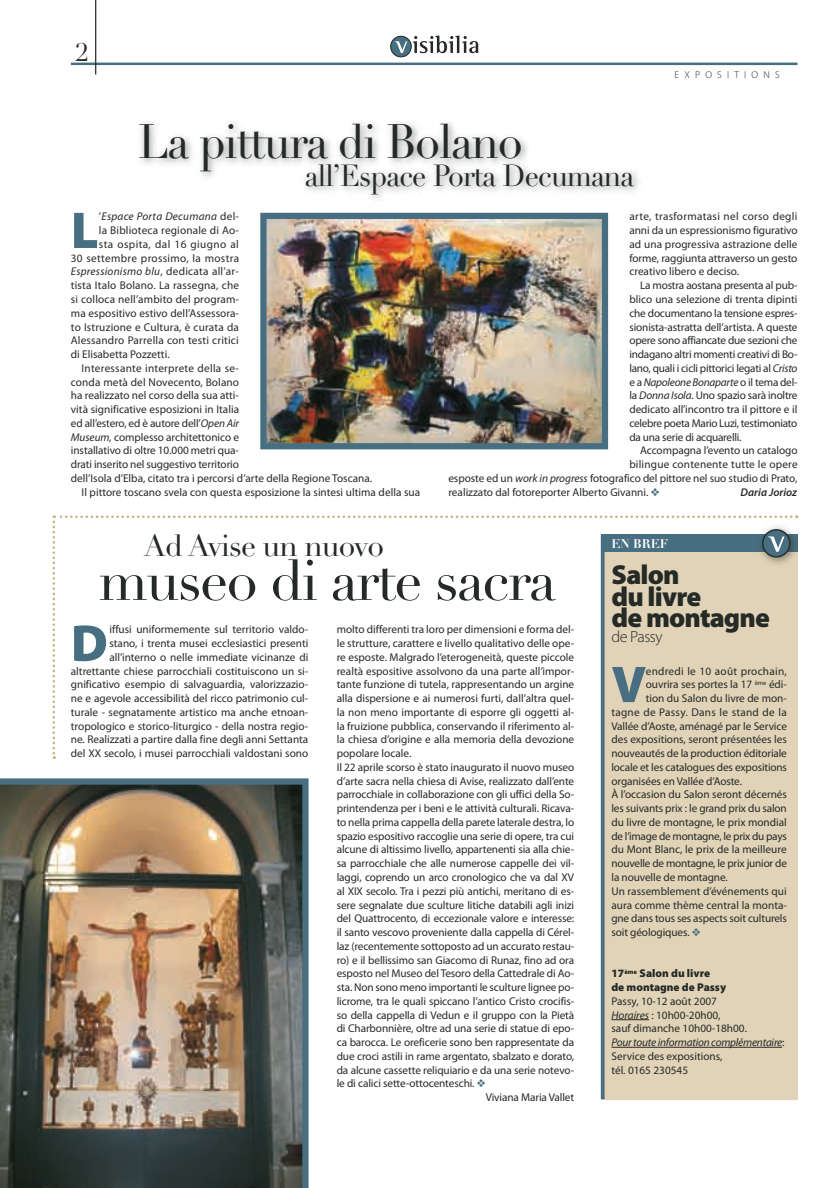
<style>
.page{position:relative;width:833px;height:1188px;background:#fff}
.page>*{position:absolute;margin:0;border:0;box-sizing:border-box;transform-origin:0 0}
.Normale{font:56.25px "Didot LT Std";letter-spacing:-.03em;color:#252a27}
.t1{font:900 52px "Myriad Pro";color:#486f81}
.Normale-2{font:47.5px "Didot LT Std";letter-spacing:-.03em;color:#252a27;scale:.95 1}
.Normale-3{font:30px "Didot LT Std";letter-spacing:-.03em;color:#252a27;scale:.95 1}
.Normale-4{font:30px "Didot LT Std";letter-spacing:-.03em;color:#252a27}
.Normale-5{font:900 27.5px "Myriad Pro";letter-spacing:-.03em;color:#252a27}
.Normale-6{font:25px "Didot LT Std";color:#252a27}
.Normale-7{font:300 16.25px "Myriad Pro";color:#252a27}
.t2{font:700 12.5px "Didot LT Std";color:#fff}
.Normale-8{font:11.25px/13.8px "Myriad Pro";color:#252a27;text-align:justify}
.Normale-9{font:italic 11.25px "Myriad Pro";letter-spacing:.02em;color:#252a27}
.Normale-10{font:italic 11.25px "Myriad Pro";letter-spacing:-.02em;color:#252a27}
.Normale-11{font:900 11.25px "Myriad Pro";color:#252a27}
.Normale-12{font:11.25px "Myriad Pro";letter-spacing:.03em;color:#252a27}
.Normale-13{font:11.25px "Myriad Pro";letter-spacing:.025em;color:#252a27}
.Normale-14{font:11.25px "Myriad Pro";letter-spacing:.02em;color:#252a27}
.Normale-15{font:11.25px "Myriad Pro";letter-spacing:.035em;color:#252a27}
.Normale-16{font:italic 600 11.25px "Myriad Pro";color:#252a27}
.t3{font:300 10px "Myriad Pro";letter-spacing:.52em;color:#252a27}
.s1{font-style:normal}
.s2{font-style:italic}
.s3{color:#486f81}
</style>
<div class="page">
<hr style="left:71px;top:63px;width:726px;height:2px;background:#486f81">
<svg style="left:391px;top:36px;width:20px;height:21px"></svg>
<div style="left:390px;top:36px;width:22px;height:21px;border:1px solid #252a27;border-radius:50%"></div>
<svg style="left:395px;top:35px;width:83px;height:18px"></svg>
<hr style="left:95px;top:0;width:1px;height:74px;background:#252a27">
<div style="left:134px;top:117px;width:509px;height:88px;background:#252a27;opacity:.55"></div>
<img style="left:267px;top:220px;width:334px;height:222px">
<div style="left:260px;top:213px;width:348px;height:236px;border:6px solid #486f81"></div>
<div style="left:602px;top:549px;width:195px;height:549px;background:#e1d3b8"></div>
<hr style="left:601px;top:534px;width:3px;height:564px;background:#486f81">
<hr style="left:611px;top:1019px;width:38px;height:1px;background:#252a27">
<hr style="left:611px;top:1046px;width:171px;height:1px;background:#252a27">
<div style="left:756px;top:522px;width:45px;height:45px;background:#252a27;opacity:.55"></div>
<svg style="left:53px;top:515px;width:744px;height:243px"></svg>
<img style="left:0;top:778px;width:308px;height:409px">
<p class="Normale-6" style="left:76px;top:37px;width:15px">2</p>
<p class="Normale-2" style="left:138px;top:114px;width:406px">La pittura di Bolano</p>
<p class="Normale-3" style="left:305px;top:158px;width:348px">all’Espace Porta Decumana</p>
<p class="t3" style="left:674px;top:69px;width:107px">EXPOSITIONS</p>
<p class="t1" style="left:71px;top:196px;width:29px">L</p>
<p class="Normale-9" style="left:99px;top:210px;width:142px"><span class="s1">’</span>Espace Porta Decumana <span class="s1">del-</span></p>
<p class="Normale-8" style="left:99px;top:223px;width:142px">la Biblioteca regionale di Ao-</p>
<p class="Normale-15" style="left:99px;top:237px;width:142px">sta ospita, dal 16 giugno al</p>
<p class="Normale-12" style="left:71px;top:251px;width:170px">30 settembre prossimo, la mostra</p>
<p class="Normale-9" style="left:71px;top:265px;width:170px">Espressionismo blu<span class="s1">, dedicata all’ar-</span></p>
<p class="Normale-8" style="left:71px;top:278px;width:170px">tista Italo Bolano. La rassegna, che</p>
<p class="Normale-8" style="left:71px;top:292px;width:170px">si colloca nell’ambito del program-</p>
<p class="Normale-8" style="left:71px;top:306px;width:170px">ma espositivo estivo dell’Assessora-</p>
<p class="Normale-8" style="left:71px;top:319px;width:170px">to Istruzione e Cultura, è curata da</p>
<p class="Normale-8" style="left:71px;top:333px;width:169px">Alessandro Parrella con testi critici</p>
<p class="Normale-8" style="left:71px;top:347px;width:100px">di Elisabetta Pozzetti.</p>
<p class="Normale-8" style="left:71px;top:361px;width:303px;text-align:left;text-indent:11px">Interessante interprete della se-<br>conda metà del Novecento, Bolano<br>ha realizzato nel corso della sua atti-<br>vità significative esposizioni in Italia<br>ed all’estero, ed è autore dell’<span class="s2">Open Air<br>Museum,</span> complesso architettonico e<br>installativo di oltre 10.000 metri qua-<br>drati inserito nel suggestivo territorio<br>dell’Isola d’Elba, citato tra i percorsi d’arte della Regione Toscana.</p>
<p class="Normale-8" style="left:81px;top:484px;width:340px">Il pittore toscano svela con questa esposizione la sintesi ultima della sua</p>
<p class="Normale-8" style="left:629px;top:209px;width:170px">arte, trasformatasi nel corso degli anni da un espressionismo figurativo ad una progressiva astrazione delle forme, raggiunta attraverso un gesto creativo libero e deciso.</p>
<p class="Normale-8" style="left:629px;top:278px;width:170px;text-indent:11px">La mostra aostana presenta al pub&shy;blico una selezione di trenta dipinti che documentano la tensione espres&shy;sionista-astratta dell’artista. A queste opere sono affiancate due sezioni che indagano altri momenti creativi di Bo&shy;lano, quali i cicli pittorici legati al <span class="s2">Cristo </span>e a <span class="s2">Napoleone Bonaparte</span> o il tema del&shy;la <span class="s2">Donna Isola</span>. Uno spazio sarà inoltre dedicato all’incontro tra il pittore e il celebre poeta Mario Luzi, testimoniato da una serie di acquarelli.</p>
<p class="Normale-8" style="left:640px;top:443px;width:159px">Accompagna l’evento un catalogo</p>
<p class="Normale-8" style="left:629px;top:457px;width:170px">bilingue contenente tutte le opere</p>
<p class="Normale-8" style="left:448px;top:471px;width:350px">esposte ed un <span class="s2">work in progress</span> fotografico del pittore nel suo studio di Prato,</p>
<p class="Normale-8" style="left:448px;top:484px;width:213px">realizzato dal fotoreporter Alberto Givanni. <span class="s3">❖</span></p>
<p class="Normale-16" style="left:740px;top:484px;width:58px">Daria Jorioz</p>
<p class="Normale-4" style="left:144px;top:527px;width:242px">Ad Avise un nuovo</p>
<p class="Normale" style="left:99px;top:546px;width:459px">museo di arte sacra</p>
<p class="Normale-8" style="left:71px;top:622px;width:239px;text-align:right">iffusi uniformemente sul territorio valdo-<br>stano, i trenta musei ecclesiastici presenti all’interno o nelle immediate vicinanze di altrettante chiese parrocchiali costituiscono un si&shy;gnificativo esempio di salvaguardia, valorizzazio&shy;ne e agevole accessibilità del ricco patrimonio cul&shy;turale - segnatamente artistico ma anche etnoan&shy;tropologico e storico-liturgico - della nostra regio&shy;ne. Realizzati a partire dalla fine degli anni Settanta del XX secolo, i musei parrocchiali valdostani sono</p>
<p class="Normale-8" style="left:337px;top:622px;width:239px">molto differenti tra loro per dimensioni e forma del&shy;le strutture, carattere e livello qualitativo delle ope&shy;re esposte. Malgrado l’eterogeneità, queste piccole realtà espositive assolvono da una parte all’impor&shy;tante funzione di tutela, rappresentando un argine alla dispersione e ai numerosi furti, dall’altra quel&shy;la non meno importante di esporre gli oggetti al&shy;la fruizione pubblica, conservando il riferimento al&shy;la chiesa d’origine e alla memoria della devozione popolare locale.</p>
<p class="Normale-8" style="left:337px;top:759px;width:239px">Il 22 aprile scorso è stato inaugurato il nuovo museo d’arte sacra nella chiesa di Avise, realizzato dall’ente parrocchiale in collaborazione con gli uffici della So&shy;printendenza per i beni e le attività culturali. Ricava&shy;to nella prima cappella della parete laterale destra, lo spazio espositivo raccoglie una serie di opere, tra cui alcune di altissimo livello, appartenenti sia alla chie&shy;sa parrocchiale che alle numerose cappelle dei vil&shy;laggi, coprendo un arco cronologico che va dal XV al XIX secolo. Tra i pezzi più antichi, meritano di es&shy;sere segnalate due sculture litiche databili agli inizi del Quattrocento, di eccezionale valore e interesse: il santo vescovo proveniente dalla cappella di Cérel&shy;laz (recentemente sottoposto ad un accurato restau&shy;ro) e il bellissimo san Giacomo di Runaz, fino ad ora esposto nel Museo del Tesoro della Cattedrale di Ao&shy;sta. Non sono meno importanti le sculture lignee po&shy;licrome, tra le quali spiccano l’antico Cristo crocifis&shy;so della cappella di Vedun e il gruppo con la Pietà di Charbonnière, oltre ad una serie di statue di epo&shy;ca barocca. Le oreficerie sono ben rappresentate da due croci astili in rame argentato, sbalzato e dorato, da alcune cassette reliquiario e da una serie notevo&shy;le di calici sette-ottocenteschi. <span class="s3">❖</span></p>
<p class="Normale-8" style="left:486px;top:1089px;width:90px">Viviana Maria Vallet</p>
<p class="t1" style="left:71px;top:608px;width:38px">D</p>
<p class="t2" style="left:611px;top:535px;width:58px">EN BREF</p>
<p class="Normale-5" style="left:611px;top:556px;width:70px">Salon</p>
<p class="Normale-5" style="left:611px;top:577px;width:91px">du livre</p>
<p class="Normale-5" style="left:611px;top:599px;width:160px">de montagne</p>
<p class="Normale-7" style="left:611px;top:626px;width:53px">DE PASSY</p>
<p class="t1" style="left:611px;top:649px;width:36px">V</p>
<p class="Normale-14" style="left:646px;top:663px;width:142px">endredi le 10 août prochain,</p>
<p class="Normale-8" style="left:646px;top:677px;width:142px">ouvrira ses portes la 17 <sup>ème</sup> édi-</p>
<p class="Normale-8" style="left:646px;top:691px;width:142px">tion du Salon du livre de mon-</p>
<p class="Normale-13" style="left:611px;top:705px;width:177px">tagne de Passy. Dans le stand de la</p>
<p class="Normale-8" style="left:611px;top:718px;width:177px">Vallée d’Aoste, aménagé par le Service</p>
<p class="Normale-8" style="left:611px;top:732px;width:177px">des expositions, seront présentées les</p>
<p class="Normale-8" style="left:611px;top:746px;width:177px">nouveautés de la production éditoriale</p>
<p class="Normale-8" style="left:611px;top:759px;width:177px">locale et les catalogues des expositions</p>
<p class="Normale-8" style="left:611px;top:773px;width:132px">organisées en Vallée d’Aoste.</p>
<p class="Normale-8" style="left:611px;top:787px;width:177px">À l’occasion du Salon seront décernés les suivants prix : le grand prix du salon du livre de montagne, le prix mondial de l’image de montagne, le prix du pays du Mont Blanc, le prix de la meilleure nouvelle de montagne, le prix junior de la nouvelle de montagne.</p>
<p class="Normale-8" style="left:611px;top:883px;width:177px">Un rassemblement d’événements qui aura comme thème central la monta&shy;gne dans tous ses aspects soit culturels soit géologiques. <span class="s3">❖</span></p>
<p class="Normale-11" style="left:611px;top:965px;width:100px">17<sup>ème</sup> Salon du livre</p>
<p class="Normale-11" style="left:611px;top:979px;width:116px">de montagne de Passy</p>
<p class="Normale-8" style="left:611px;top:993px;width:107px">Passy, 10-12 août 2007</p>
<p class="Normale-8" style="left:611px;top:1007px;width:111px"><span class="s2">Horaires</span> : 10h00-20h00,</p>
<p class="Normale-8" style="left:611px;top:1021px;width:137px">sauf dimanche 10h00-18h00.</p>
<p class="Normale-10" style="left:611px;top:1035px;width:174px">Pour toute information complémentaire<span class="s1">:</span></p>
<p class="Normale-8" style="left:611px;top:1048px;width:112px">Service des expositions,</p>
<p class="Normale-8" style="left:611px;top:1062px;width:78px">tél. 0165 230545</p>
</div>
